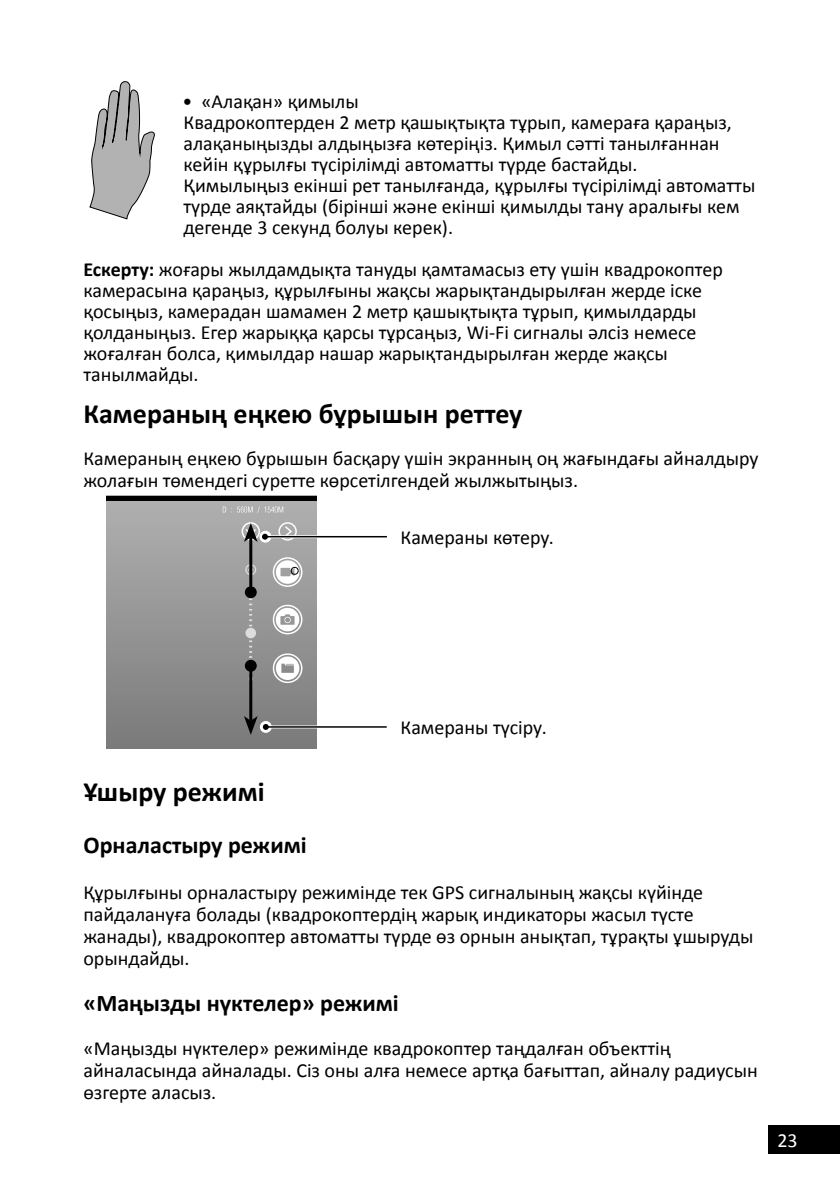
<style>
.page{position:relative;width:840px;height:1191px;background:#fff}
.page>*{position:absolute;margin:0;border:0;box-sizing:border-box;transform-origin:0 0}
.t1{font:700 28px "Calibri";color:#000}
.t2{font:700 24px "Calibri";color:#000}
.t3{font:20px/21px "Calibri";color:#000}
.t4{font:20px "Calibri";color:#fff}
.s1{font-weight:700}
</style>
<div class="page">
<div style="left:767px;top:1125px;width:72px;height:28px;background:#000"></div>
<svg style="left:89px;top:81px;width:66px;height:138px"></svg>
<div style="left:107px;top:496px;width:210px;height:253px;background:linear-gradient(to bottom,#b0b1b1,#7c7b7b)"></div>
<div style="left:107px;top:496px;width:210px;height:5px;background:#000"></div>
<svg style="left:272px;top:605px;width:30px;height:29px"></svg>
<svg style="left:272px;top:557px;width:30px;height:30px"></svg>
<svg style="left:278px;top:522px;width:19px;height:18px"></svg>
<svg style="left:272px;top:653px;width:30px;height:30px"></svg>
<svg style="left:223px;top:506px;width:60px;height:7px"></svg>
<div style="left:291px;top:567px;width:7px;height:7px;border:1px solid #000;border-radius:50%"></div>
<div style="left:245px;top:564px;width:11px;height:11px;border:1px solid #dcdddd;border-radius:50%"></div>
<svg style="left:247px;top:567px;width:7px;height:4px"></svg>
<div style="left:245px;top:628px;width:11px;height:10px;background:#dcdddd;border-radius:50%"></div>
<svg style="left:248px;top:585px;width:5px;height:96px"></svg>
<hr style="left:249px;top:537px;width:3px;height:55px;background:#000">
<div style="left:245px;top:586px;width:11px;height:12px;background:#000;border-radius:50%"></div>
<hr style="left:249px;top:666px;width:3px;height:55px;background:#000">
<div style="left:245px;top:660px;width:11px;height:11px;background:#000;border-radius:50%"></div>
<svg style="left:244px;top:716px;width:13px;height:19px"></svg>
<hr style="left:265px;top:535px;width:122px;height:3px;background:#fff">
<div style="left:259px;top:531px;width:12px;height:11px;background:#fff;border-radius:50%"></div>
<hr style="left:265px;top:536px;width:122px;height:1px;background:#000">
<svg style="left:241px;top:522px;width:27px;height:20px"></svg>
<hr style="left:266px;top:725px;width:121px;height:3px;background:#fff">
<svg style="left:260px;top:721px;width:11px;height:12px"></svg>
<hr style="left:266px;top:726px;width:120px;height:1px;background:#000">
<svg style="left:263px;top:724px;width:5px;height:6px"></svg>
<p class="t3" style="left:182px;top:90px;width:574px">• «Алақан» қимылы<br>Квадрокоптерден 2 метр қашықтықта тұрып, камераға қараңыз, алақаныңызды алдыңызға көтеріңіз. Қимыл сәтті танылғаннан кейін құрылғы түсірілімді автоматты түрде бастайды.<br>Қимылыңыз екінші рет танылғанда, құрылғы түсірілімді автоматты түрде аяқтайды (бірінші және екінші қимылды тану аралығы кем дегенде 3 секунд болуы керек).</p>
<p class="t3" style="left:83px;top:258px;width:640px"><span class="s1">Ескерту:</span> жоғары жылдамдықта тануды қамтамасыз ету үшін квадрокоптер камерасына қараңыз, құрылғыны жақсы жарықтандырылған жерде іске қосыңыз, камерадан шамамен 2 метр қашықтықта тұрып, қимылдарды қолданыңыз. Егер жарыққа қарсы тұрсаңыз, Wi-Fi сигналы әлсіз немесе жоғалған болса, қимылдар нашар жарықтандырылған жерде жақсы танылмайды.</p>
<h1 class="t1" style="left:83px;top:394px;width:440px">Камераның еңкею бұрышын реттеу</h1>
<p class="t3" style="left:83px;top:447px;width:676px;line-height:22px">Камераның еңкею бұрышын басқару үшін экранның оң жағындағы айналдыру жолағын төмендегі суретте көрсетілгендей жылжытыңыз.</p>
<p class="t3" style="left:400px;top:526px;width:155px">Камераны көтеру.</p>
<p class="t3" style="left:400px;top:716px;width:148px">Камераны түсіру.</p>
<h1 class="t1" style="left:83px;top:772px;width:182px">Ұшыру режимі</h1>
<p class="t2" style="left:83px;top:828px;width:225px">Орналастыру режимі</p>
<p class="t3" style="left:83px;top:881px;width:671px;line-height:22px">Құрылғыны орналастыру режимінде тек GPS сигналының жақсы күйінде пайдалануға болады (квадрокоптердің жарық индикаторы жасыл түсте жанады), квадрокоптер автоматты түрде өз орнын анықтап, тұрақты ұшыруды орындайды.</p>
<p class="t2" style="left:83px;top:986px;width:317px">«Маңызды нүктелер» режимі</p>
<p class="t3" style="left:83px;top:1037px;width:675px;line-height:22px">«Маңызды нүктелер» режимінде квадрокоптер таңдалған объекттің айналасында айналады. Сіз оны алға немесе артқа бағыттап, айналу радиусын өзгерте аласыз.</p>
<p class="t4" style="left:777px;top:1126px;width:22px">23</p>
</div>
